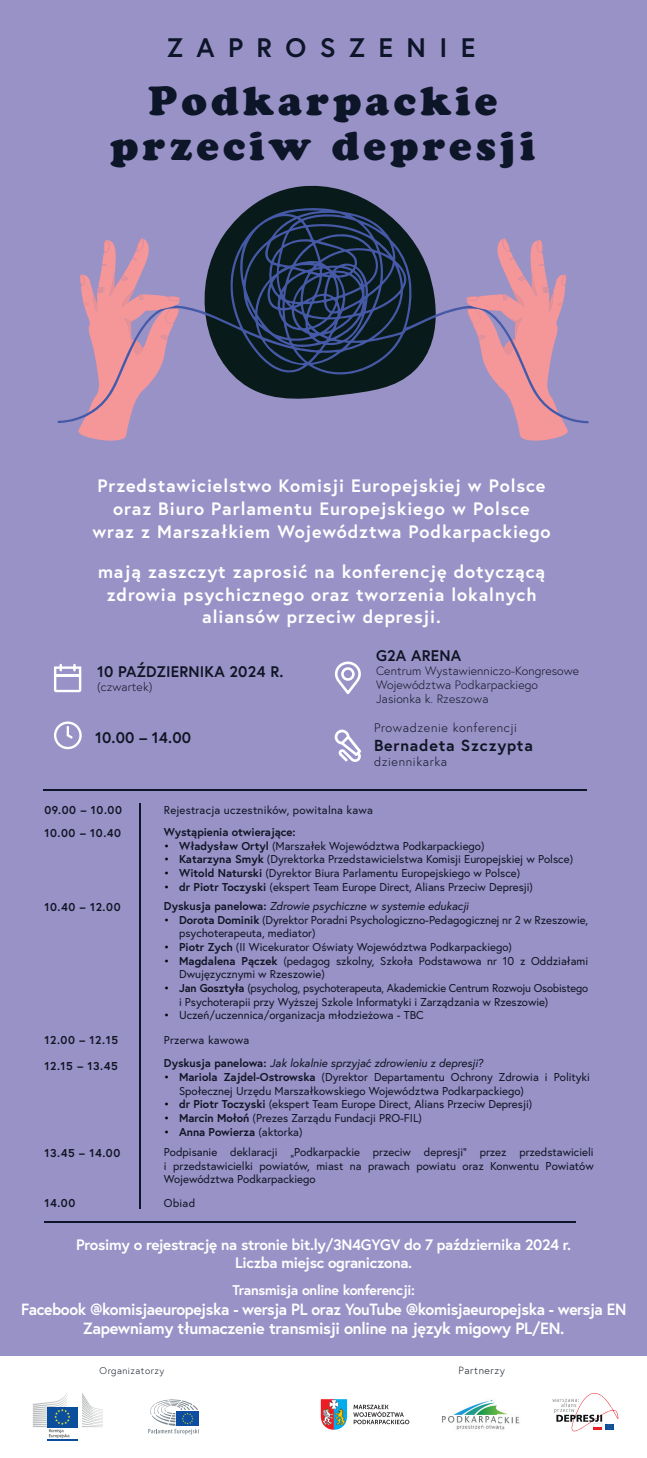
<style>
.page{position:relative;width:647px;height:1458px;background:#fff}
.page>*{position:absolute;margin:0;border:0;box-sizing:border-box;transform-origin:0 0}
.t1{font:40.4px/45.4px "Cooper Black Std";letter-spacing:.1em;color:#0c1628;text-align:center}
.t2{font:700 26.8px "Europa";letter-spacing:.5em;color:#0d1528}
.t3{font:700 18px/22.8px "Europa";letter-spacing:.05em;color:#fff;text-align:center}
.t4{font:700 16.2px/19.4px "Europa";letter-spacing:-.02em;color:#fff;text-align:center;scale:.96 1}
.t5{font:700 16px "Europa";letter-spacing:.05em;color:#0f1523}
.t6{font:700 15.4px "Europa";letter-spacing:.01em;color:#0f1523}
.t7{font:700 15.2px/18.2px "Europa";letter-spacing:-.02em;color:#fff;text-align:center}
.t8{font:700 14px "Europa";letter-spacing:-.02em;color:#fff}
.t9{font:300 12.6px "Europa";letter-spacing:.05em;color:#0f1523}
.t10{font:300 12px/13.8px "Europa";letter-spacing:.01em;color:#0f1523}
.t11{font:11.4px/13.6px "Europa";color:#0f1523}
.t12{font:11.4px/13.6px "Europa";letter-spacing:-.02em;color:#0f1523}
.t13{font:italic 11.4px/23.2px "Europa";letter-spacing:-.005em;color:#0f1523}
.t14{font:700 11.4px "Europa";letter-spacing:-.005em;color:#0f1523}
.t15{font:11.4px "Europa";letter-spacing:.02em;color:#0f1523}
.t16{font:300 10.4px "Europa";letter-spacing:.05em;color:#0f1523}
.t17{font:300 9.6px "Europa";letter-spacing:.05em;color:#0f1523}
.s1{color:#000001}
.s2{font-weight:700}
.s3{font-weight:700;font-style:normal}
.s4{font-style:normal}
.s5{font-weight:400;color:#000001}
.s6{font-weight:400}
</style>
<div class="page">
<div style="left:0;top:0;width:646px;height:1457px;background:#9992c7"></div>
<svg style="left:250px;top:185px;width:128px;height:22px;fill:#081a19"></svg>
<svg style="left:78px;top:423px;width:51px;height:18px"></svg>
<svg style="left:58px;top:207px;width:353px;height:216px"></svg>
<svg style="left:404px;top:238px;width:184px;height:203px"></svg>
<div style="left:0;top:1356px;width:646px;height:101px;background:#fff"></div>
<svg style="left:54px;top:663px;width:27px;height:29px"></svg>
<svg style="left:54px;top:721px;width:28px;height:28px"></svg>
<svg style="left:335px;top:661px;width:26px;height:33px"></svg>
<svg style="left:334px;top:729px;width:27px;height:32px"></svg>
<svg style="left:320px;top:1399px;width:27px;height:30px"></svg>
<svg style="left:353px;top:1404px;width:56px;height:19px"></svg>
<img style="left:442px;top:1400px;width:78px;height:30px">
<svg style="left:148px;top:1399px;width:51px;height:35px"></svg>
<svg style="left:33px;top:1393px;width:70px;height:48px"></svg>
<svg style="left:552px;top:1393px;width:66px;height:37px"></svg>
<hr style="left:44px;top:789px;width:542px;height:1px;background:#0d1528">
<hr style="left:44px;top:1221px;width:531px;height:1px;background:#0d1528">
<hr style="left:140px;top:803px;width:1px;height:405px;background:#0d1528">
<p class="t2" style="left:167px;top:30px;width:309px">ZAPROSZENIE</p>
<p class="t1" style="left:110px;top:78px;width:426px">Podkarpackie przeciw depresji</p>
<p class="t3" style="left:92px;top:474px;width:459px">Przedstawicielstwo Komisji Europejskiej w Polsce oraz Biuro Parlamentu Europejskiego w Polsce wraz z Marszałkiem Województwa Podkarpackiego</p>
<p class="t3" style="left:98px;top:559px;width:448px">mają zaszczyt zaprosić na konferencję dotyczącą zdrowia psychicznego oraz tworzenia lokalnych aliansów przeciw depresji.</p>
<p class="t6" style="left:376px;top:645px;width:86px">G2A ARENA</p>
<p class="t10" style="left:376px;top:663px;width:204px">Centrum Wystawienniczo-Kongresowe<br>Województwa Podkarpackiego<br>Jasionka k. Rzeszowa</p>
<p class="t6" style="left:97px;top:661px;width:188px">10 PAŹDZIERNIKA 2024 R.</p>
<p class="t10" style="left:97px;top:679px;width:57px">(czwartek)</p>
<p class="t6" style="left:95px;top:727px;width:97px">10.00 – 14.00</p>
<p class="t9" style="left:374px;top:720px;width:144px">Prowadzenie konferencji</p>
<p class="t5" style="left:374px;top:733px;width:160px">Bernadeta Szczypta</p>
<p class="t9" style="left:374px;top:753px;width:75px">dziennikarka</p>
<p class="t14" style="left:44px;top:802px;width:79px">09.00 – 10.00</p>
<p class="t15" style="left:164px;top:802px;width:210px">Rejestracja uczestników, powitalna kawa</p>
<p class="t14" style="left:44px;top:825px;width:78px">10.00 – 10.40</p>
<p class="t14" style="left:164px;top:824px;width:133px">Wystąpienia otwierające:</p>
<p class="t11" style="left:164px;top:838px;width:322px"><span class="s1">•</span> <span class="s2">Władysław Ortyl</span> (Marszałek Województwa Podkarpackiego)</p>
<p class="t11" style="left:164px;top:852px;width:410px"><span class="s1">•</span> <span class="s2">Katarzyna Smyk</span> (Dyrektorka Przedstawicielstwa Komisji Europejskiej w Polsce)</p>
<p class="t11" style="left:164px;top:866px;width:357px"><span class="s1">•</span> <span class="s2">Witold Naturski</span> (Dyrektor Biura Parlamentu Europejskiego w Polsce)</p>
<p class="t11" style="left:164px;top:879px;width:370px"><span class="s1">•</span> <span class="s2">dr Piotr Toczyski</span> (ekspert Team Europe Direct, Alians Przeciw Depresji)</p>
<p class="t14" style="left:44px;top:899px;width:77px">10.40 – 12.00</p>
<p class="t13" style="left:164px;top:894px;width:306px"><span class="s3">Dyskusja panelowa:</span> Zdrowie psychiczne w systemie edukacji</p>
<p class="t11" style="left:179px;top:912px;width:410px;text-indent:-15px"><span class="s1">•</span> <span class="s2">Dorota Dominik</span> (Dyrektor Poradni Psychologiczno-Pedagogicznej nr 2 w Rzeszowie, psychoterapeuta, mediator)</p>
<p class="t11" style="left:164px;top:939px;width:349px"><span class="s1">•</span> <span class="s2">Piotr Zych</span> (II Wicekurator Oświaty Województwa Podkarpackiego)</p>
<p class="t11" style="left:179px;top:953px;width:410px;text-indent:-15px"><span class="s1">•</span> <span class="s2">Magdalena Pączek</span> (pedagog szkolny, Szkoła Podstawowa nr 10 z Oddziałami<br>Dwujęzycznymi w Rzeszowie)</p>
<p class="t12" style="left:179px;top:980px;width:410px;text-indent:-15px"><span class="s1">•</span> <span class="s2">Jan Gosztyła</span> (psycholog, psychoterapeuta, Akademickie Centrum Rozwoju Osobistego i Psychoterapii przy Wyższej Szkole Informatyki i Zarządzania w Rzeszowie)</p>
<p class="t11" style="left:164px;top:1008px;width:261px"><span class="s1">•</span> Uczeń/uczennica/organizacja młodzieżowa - TBC</p>
<p class="t14" style="left:44px;top:1032px;width:75px">12.00 – 12.15</p>
<p class="t13" style="left:164px;top:1028px;width:320px"><span class="s4">Przerwa kawowa<br></span><span class="s3">Dyskusja panelowa:</span> Jak lokalnie sprzyjać zdrowieniu z depresji?</p>
<p class="t11" style="left:179px;top:1069px;width:412px;text-indent:-15px"><span class="s1">•</span> <span class="s2">Mariola Zajdel-Ostrowska</span> (Dyrektor Departamentu Ochrony Zdrowia i Polityki<br>Społecznej Urzędu Marszałkowskiego Województwa Podkarpackiego)</p>
<p class="t11" style="left:164px;top:1097px;width:369px"><span class="s1">•</span> <span class="s2">dr Piotr Toczyski</span> (ekspert Team Europe Direct, Alians Przeciw Depresji)</p>
<p class="t11" style="left:164px;top:1110px;width:259px"><span class="s1">•</span> <span class="s2">Marcin Mołoń</span> (Prezes Zarządu Fundacji PRO-FIL)</p>
<p class="t14" style="left:164px;top:1123px;width:140px"><span class="s5">•</span> Anna Powierza <span class="s6">(aktorka)</span></p>
<p class="t14" style="left:44px;top:1145px;width:77px">13.45 – 14.00</p>
<p class="t14" style="left:44px;top:1057px;width:75px">12.15 – 13.45</p>
<p class="t11" style="left:164px;top:1144px;width:431px;text-align:justify">Podpisanie deklaracji „Podkarpackie przeciw depresji” przez przedstawicieli i przedstawicielki powiatów, miast na prawach powiatu oraz Konwentu Powiatów Województwa Podkarpackiego</p>
<p class="t14" style="left:44px;top:1194px;width:32px">14.00</p>
<p class="t11" style="left:164px;top:1195px;width:33px">Obiad</p>
<p class="t7" style="left:76px;top:1234px;width:496px">Prosimy o rejestrację na stronie bit.ly/3N4GYGV do 7 października 2024 r.<br>Liczba miejsc ograniczona.</p>
<p class="t8" style="left:232px;top:1280px;width:184px">Transmisja online konferencji:</p>
<p class="t4" style="left:21px;top:1298px;width:631px">Facebook @komisjaeuropejska - wersja PL oraz YouTube @komisjaeuropejska - wersja EN<br>Zapewniamy tłumaczenie transmisji online na język migowy PL/EN.</p>
<p class="t17" style="left:100px;top:1363px;width:66px">Organizatorzy</p>
<p class="t16" style="left:458px;top:1363px;width:48px">Partnerzy</p>
</div>
